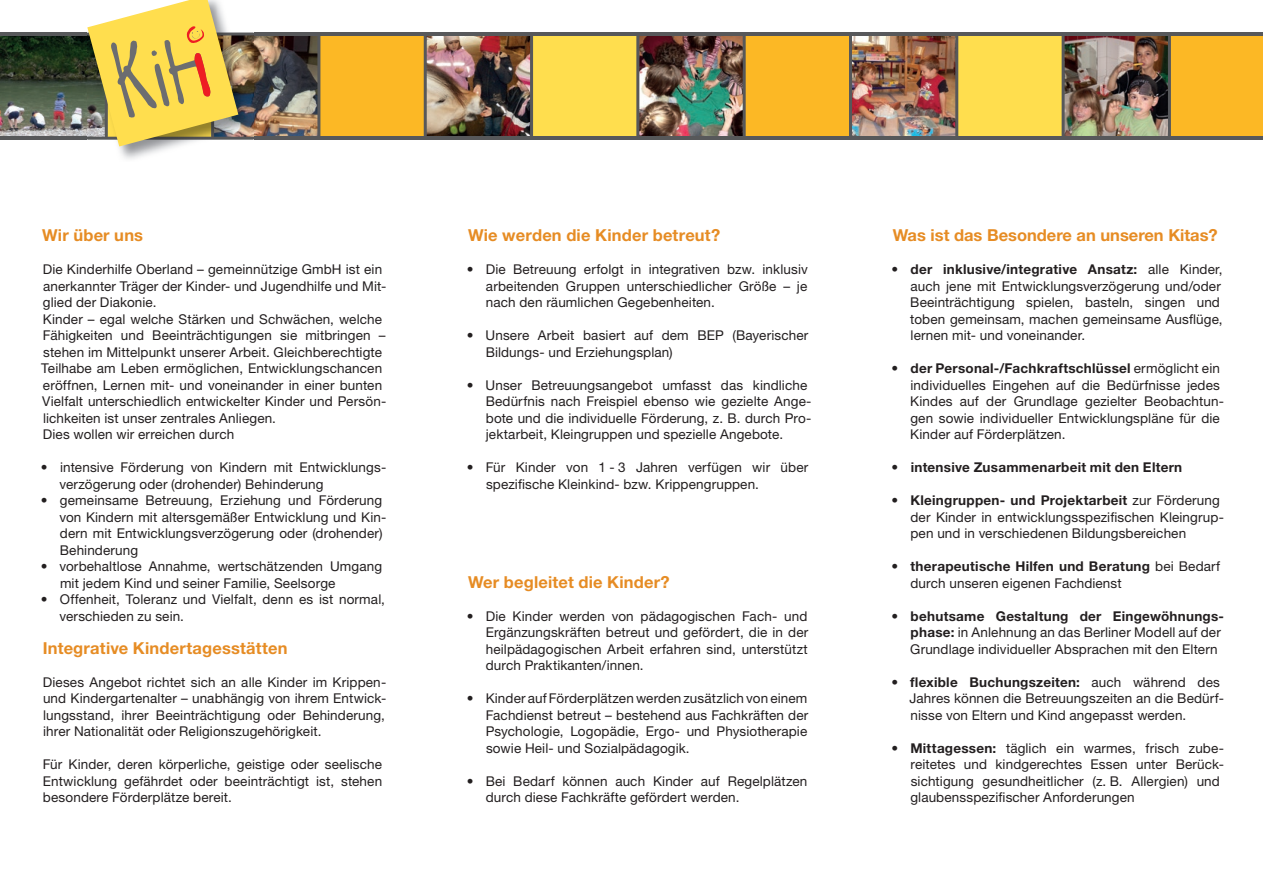
<style>
.page{position:relative;width:1263px;height:893px;background:#fff}
.page>*{position:absolute;margin:0;border:0;box-sizing:border-box;transform-origin:0 0}
.t1{font:700 16.5px "Helvetica Neue LT Std";letter-spacing:.01em;color:#e68c24}
.t2{font:13.5px/16.5px "Helvetica Neue LT Std";letter-spacing:.01em;color:#231f20}
.t3{font:700 13.5px "Helvetica Neue LT Std";letter-spacing:.02em;color:#231f20}
.s1{font-weight:700}
.s2{font-weight:400}
</style>
<div class="page">
<img style="left:427px;top:36px;width:103px;height:101px">
<img style="left:852px;top:36px;width:103px;height:101px">
<img style="left:238px;top:36px;width:79px;height:101px">
<img style="left:1065px;top:36px;width:103px;height:101px">
<img style="left:0;top:36px;width:87px;height:101px">
<img style="left:639px;top:36px;width:104px;height:101px">
<div style="left:744px;top:34px;width:106px;height:105px;background:#fcb825"></div>
<div style="left:319px;top:35px;width:106px;height:104px;background:#fcb825"></div>
<div style="left:531px;top:34px;width:107px;height:105px;background:#ffde4e"></div>
<div style="left:957px;top:34px;width:106px;height:105px;background:#ffde4e"></div>
<div style="left:1170px;top:36px;width:93px;height:102px;background:#fcb825"></div>
<hr style="left:0;top:33px;width:1263px;height:3px;background:#57585a">
<hr style="left:0;top:137px;width:1263px;height:3px;background:#57585a">
<img style="left:238px;top:32px;width:16px;height:4px">
<img style="left:119px;top:139px;width:135px;height:20px">
<hr style="left:317px;top:34px;width:3px;height:104px;background:#57585a">
<hr style="left:424px;top:35px;width:3px;height:104px;background:#57585a">
<hr style="left:530px;top:34px;width:3px;height:105px;background:#57585a">
<hr style="left:636px;top:34px;width:3px;height:105px;background:#57585a">
<hr style="left:743px;top:34px;width:3px;height:105px;background:#57585a">
<hr style="left:849px;top:35px;width:3px;height:104px;background:#57585a">
<hr style="left:955px;top:34px;width:3px;height:104px;background:#57585a">
<hr style="left:1062px;top:35px;width:3px;height:104px;background:#57585a">
<hr style="left:1168px;top:34px;width:3px;height:105px;background:#57585a">
<svg style="left:87px;top:0;width:151px;height:146px;background:#dac268"></svg>
<p class="t1" style="left:42px;top:225px;width:102px">Wir über uns</p>
<p class="t2" style="left:41px;top:261px;width:347px">Die Kinderhilfe Oberland – gemeinnützige GmbH ist ein anerkannter Träger der Kinder- und Jugendhilfe und Mit&shy;glied der Diakonie.<br>Kinder – egal welche Stärken und Schwächen, welche Fähigkeiten und Beeinträchtigungen sie mitbringen – stehen im Mittelpunkt unserer Arbeit. Gleichberechtigte Teilhabe am Leben ermöglichen, Entwicklungschancen eröffnen, Lernen mit- und voneinander in einer bunten Vielfalt unterschiedlich entwickelter Kinder und Persön&shy;lichkeiten ist unser zentrales Anliegen.<br>Dies wollen wir erreichen durch</p>
<p class="t2" style="left:59px;top:459px;width:328px;text-indent:-18px">• intensive Förderung von Kindern mit Entwicklungs&shy;verzögerung oder (drohender) Behinderung</p>
<p class="t2" style="left:59px;top:492px;width:328px;text-indent:-18px">• gemeinsame Betreuung, Erziehung und Förderung von Kindern mit altersgemäßer Entwicklung und Kin&shy;dern mit Entwicklungsverzögerung oder (drohender)<br>Behinderung</p>
<p class="t2" style="left:60px;top:558px;width:324px;text-indent:-19px">• vorbehaltlose Annahme, wertschätzenden Umgang mit jedem Kind und seiner Familie, Seelsorge</p>
<p class="t2" style="left:59px;top:591px;width:327px;text-indent:-18px">• Offenheit, Toleranz und Vielfalt, denn es ist normal, verschieden zu sein.</p>
<p class="t1" style="left:43px;top:637px;width:246px">Integrative Kindertagesstätten</p>
<p class="t2" style="left:43px;top:673px;width:345px;text-align:justify">Dieses Angebot richtet sich an alle Kinder im Krippen&shy;und Kindergartenalter – unabhängig von ihrem Entwick&shy;lungsstand, ihrer Beeinträchtigung oder Behinderung, ihrer Nationalität oder Religionszugehörigkeit.</p>
<p class="t2" style="left:43px;top:756px;width:341px;text-align:justify">Für Kinder, deren körperliche, geistige oder seelische Entwicklung gefährdet oder beeinträchtigt ist, stehen besondere Förderplätze bereit.</p>
<p class="t1" style="left:468px;top:225px;width:254px">Wie werden die Kinder betreut?</p>
<p class="t2" style="left:486px;top:261px;width:323px;text-align:justify;text-indent:-19px">• Die Betreuung erfolgt in integrativen bzw. inklusiv arbeitenden Gruppen unterschiedlicher Größe – je nach den räumlichen Gegebenheiten.</p>
<p class="t2" style="left:486px;top:327px;width:324px;text-indent:-19px">• Unsere Arbeit basiert auf dem BEP (Bayerischer<br>Bildungs- und Erziehungsplan)</p>
<p class="t2" style="left:486px;top:376px;width:327px;text-indent:-19px">• Unser Betreuungsangebot umfasst das kindliche Bedürfnis nach Freispiel ebenso wie gezielte Ange&shy;bote und die individuelle Förderung, z. B. durch Pro&shy;jektarbeit, Kleingruppen und spezielle Angebote.</p>
<p class="t2" style="left:486px;top:459px;width:324px;text-indent:-19px">• Für Kinder von 1 - 3 Jahren verfügen wir über spezifische Kleinkind- bzw. Krippengruppen.</p>
<p class="t1" style="left:468px;top:571px;width:203px">Wer begleitet die Kinder?</p>
<p class="t2" style="left:486px;top:607px;width:324px;text-align:justify;text-indent:-19px">• Die Kinder werden von pädagogischen Fach- und Ergänzungskräften betreut und gefördert, die in der heilpädagogischen Arbeit erfahren sind, unterstützt durch Praktikanten/innen.</p>
<p class="t2" style="left:486px;top:690px;width:324px;text-align:justify;text-indent:-19px">• Kinder auf Förderplätzen werden zusätzlich von einem Fachdienst betreut – bestehend aus Fachkräften der Psychologie, Logopädie, Ergo- und Physiotherapie sowie Heil- und Sozialpädagogik.</p>
<p class="t2" style="left:486px;top:772px;width:323px;text-indent:-19px">• Bei Bedarf können auch Kinder auf Regelplätzen durch diese Fachkräfte gefördert werden.</p>
<p class="t1" style="left:893px;top:225px;width:327px">Was ist das Besondere an unseren Kitas?</p>
<p class="t2" style="left:910px;top:261px;width:314px;text-indent:-19px">• <span class="s1">der inklusive/integrative Ansatz:</span> alle Kinder, auch jene mit Entwicklungsverzögerung und/oder Beeinträchtigung spielen, basteln, singen und toben gemeinsam, machen gemeinsame Ausflüge, lernen mit- und voneinander.</p>
<p class="t2" style="left:910px;top:360px;width:315px;text-indent:-19px">• <span class="s1">der Personal-/Fachkraftschlüssel</span> ermöglicht ein individuelles Eingehen auf die Bedürfnisse jedes Kindes auf der Grundlage gezielter Beobachtun&shy;gen sowie individueller Entwicklungspläne für die Kinder auf Förderplätzen.</p>
<p class="t3" style="left:891px;top:459px;width:292px"><span class="s2">•</span> intensive Zusammenarbeit mit den Eltern</p>
<p class="t2" style="left:910px;top:492px;width:315px;text-indent:-19px">• <span class="s1">Kleingruppen- und Projektarbeit</span> zur Förderung der Kinder in entwicklungsspezifischen Kleingrup&shy;pen und in verschiedenen Bildungsbereichen</p>
<p class="t2" style="left:910px;top:558px;width:311px;text-indent:-19px"><span class="s1">• therapeutische Hilfen und Beratung</span> bei Bedarf durch unseren eigenen Fachdienst</p>
<p class="t2" style="left:910px;top:607px;width:315px;text-indent:-19px">• <span class="s1">behutsame Gestaltung der Eingewöhnungs&shy;phase:</span> in Anlehnung an das Berliner Modell auf der<br>Grundlage individueller Absprachen mit den Eltern</p>
<p class="t2" style="left:909px;top:673px;width:316px;text-indent:-18px">• <span class="s1">flexible Buchungszeiten:</span> auch während des<br>Jahres können die Betreuungszeiten an die Bedürf&shy;nisse von Eltern und Kind angepasst werden.</p>
<p class="t2" style="left:910px;top:739px;width:315px;text-indent:-19px">• <span class="s1">Mittagessen:</span> täglich ein warmes, frisch zube&shy;reitetes und kindgerechtes Essen unter Berück&shy;sichtigung gesundheitlicher (z. B. Allergien) und glaubensspezifischer Anforderungen</p>
</div>
